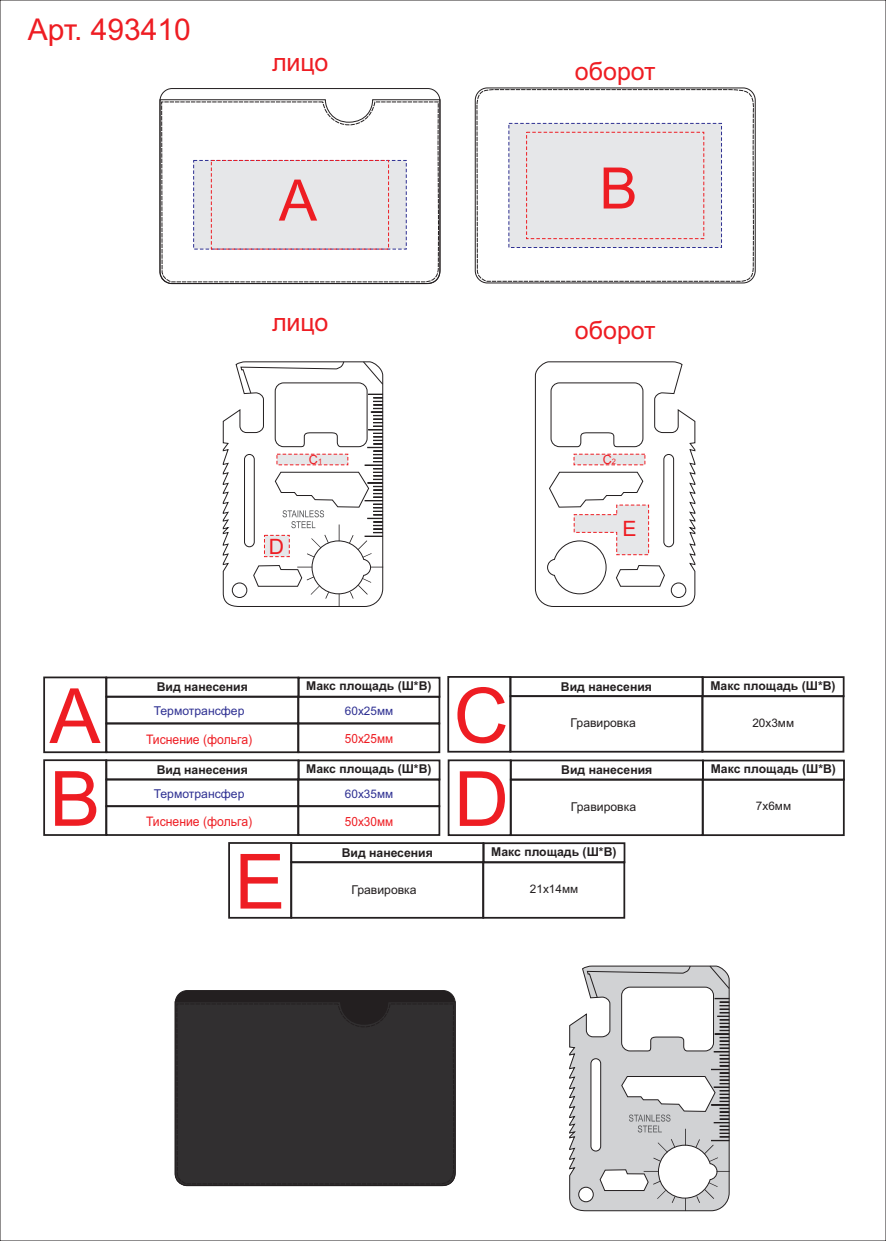
<style>
.page{position:relative;width:886px;height:1241px;background:#fff}
.page>*{position:absolute;margin:0;border:0;box-sizing:border-box;transform-origin:0 0}
.t1{font:76.25px/83.4px "Arial";color:#ee1d23}
.t2{font:57.25px "Arial";color:#ee1d23}
.t3{font:30px "Arial";color:#ee1d23}
.t4{font:25px "Arial";color:#ee1d23}
.t5{font:21.12px "Arial";color:#ee1d23}
.t6{font:13.12px "Arial";color:#ee1d23;scale:.93 1}
.t7{font:12.62px "Arial";color:#ee1d23;scale:.93 1}
.t8{font:12.62px "Arial";color:#ee1d23}
.t9{font:700 12.25px "Arial";color:#231f20}
.t10{font:12.25px "Arial";color:#231f20}
.t11{font:12.25px "Arial";color:#2e3092}
.t12{font:11.75px "Arial";color:#231f20}
.t13{font:11.75px "Arial";color:#2e3092}
.s1{font-size:7.5px}
</style>
<div class="page">
<div style="left:160px;top:88px;width:280px;height:196px;background:#fff;border:1px solid #231f20;border-radius:12px"></div>
<div style="left:175px;top:990px;width:280px;height:195px;background:#231f20;border:1px solid #231f20;border-radius:12px"></div>
<svg style="left:160px;top:99px;width:280px;height:185px"></svg>
<svg style="left:161px;top:101px;width:278px;height:182px"></svg>
<div style="left:176px;top:1002px;width:278px;height:182px;background:#312f30"></div>
<div style="left:193px;top:160px;width:214px;height:90px;background:#e6e7e9"></div>
<svg style="left:476px;top:89px;width:278px;height:193px"></svg>
<svg style="left:508px;top:123px;width:214px;height:125px;background:#e2e2e6"></svg>
<div style="left:509px;top:676px;width:194px;height:21px;border:2px solid #231f20"></div>
<div style="left:105px;top:676px;width:194px;height:21px;border:2px solid #231f20"></div>
<div style="left:105px;top:759px;width:194px;height:21px;border:2px solid #231f20"></div>
<div style="left:510px;top:759px;width:194px;height:21px;border:2px solid #231f20"></div>
<div style="left:290px;top:842px;width:194px;height:21px;border:2px solid #231f20"></div>
<div style="left:509px;top:695px;width:194px;height:57px;border:2px solid #231f20"></div>
<div style="left:105px;top:695px;width:194px;height:29px;border:2px solid #231f20"></div>
<div style="left:105px;top:778px;width:194px;height:29px;border:2px solid #231f20"></div>
<div style="left:105px;top:722px;width:194px;height:31px;border:2px solid #231f20"></div>
<div style="left:105px;top:805px;width:194px;height:30px;border:2px solid #231f20"></div>
<div style="left:510px;top:778px;width:193px;height:57px;border:2px solid #231f20"></div>
<div style="left:290px;top:861px;width:194px;height:57px;border:2px solid #231f20"></div>
<div style="left:702px;top:676px;width:142px;height:21px;border:2px solid #231f20"></div>
<div style="left:298px;top:676px;width:142px;height:21px;border:2px solid #231f20"></div>
<div style="left:298px;top:759px;width:142px;height:21px;border:2px solid #231f20"></div>
<div style="left:702px;top:759px;width:143px;height:21px;border:2px solid #231f20"></div>
<div style="left:483px;top:842px;width:142px;height:21px;border:2px solid #231f20"></div>
<div style="left:701px;top:695px;width:143px;height:57px;border:2px solid #231f20"></div>
<div style="left:297px;top:695px;width:143px;height:29px;border:2px solid #231f20"></div>
<div style="left:297px;top:778px;width:143px;height:29px;border:2px solid #231f20"></div>
<div style="left:297px;top:722px;width:143px;height:31px;border:2px solid #231f20"></div>
<div style="left:297px;top:805px;width:143px;height:30px;border:2px solid #231f20"></div>
<div style="left:702px;top:778px;width:143px;height:57px;border:2px solid #231f20"></div>
<div style="left:482px;top:861px;width:143px;height:57px;border:2px solid #231f20"></div>
<div style="left:447px;top:676px;width:64px;height:76px;border:2px solid #231f20"></div>
<div style="left:43px;top:676px;width:64px;height:77px;border:2px solid #231f20"></div>
<div style="left:43px;top:759px;width:64px;height:76px;border:2px solid #231f20"></div>
<div style="left:448px;top:759px;width:64px;height:76px;border:2px solid #231f20"></div>
<div style="left:228px;top:842px;width:64px;height:76px;border:2px solid #231f20"></div>
<div style="left:211px;top:160px;width:178px;height:89px;border:1px dashed #ee1d23"></div>
<div style="left:526px;top:132px;width:178px;height:107px;border:1px dashed #ee1d23"></div>
<svg style="left:569px;top:965px;width:161px;height:246px"></svg>
<svg style="left:223px;top:361px;width:161px;height:246px"></svg>
<svg style="left:535px;top:361px;width:160px;height:246px"></svg>
<h3 class="t3" style="left:28px;top:19px;width:165px">Арт. 493410</h3>
<h3 class="t4" style="left:272px;top:53px;width:58px">лицо</h3>
<h2 class="t2" style="left:279px;top:179px;width:40px">А</h2>
<h3 class="t4" style="left:272px;top:312px;width:58px">лицо</h3>
<h3 class="t4" style="left:575px;top:61px;width:82px">оборот</h3>
<h2 class="t2" style="left:599px;top:167px;width:40px">В</h2>
<h3 class="t4" style="left:575px;top:321px;width:82px">оборот</h3>
<h3 class="t5" style="left:269px;top:538px;width:17px">D</h3>
<p class="t8" style="left:309px;top:455px;width:15px">C<span class="s1">1</span></p>
<p class="t8" style="left:603px;top:455px;width:15px">C<span class="s1">2</span></p>
<h3 class="t5" style="left:622px;top:520px;width:16px">E</h3>
<h1 class="t1" style="left:50px;top:681px;width:52px">А</h1>
<h1 class="t1" style="left:50px;top:764px;width:52px">В</h1>
<p class="t9" style="left:306px;top:681px;width:127px">Макс площадь (Ш*В)</p>
<p class="t9" style="left:710px;top:680px;width:127px">Макс площадь (Ш*В)</p>
<p class="t9" style="left:157px;top:682px;width:93px">Вид нанесения</p>
<p class="t9" style="left:561px;top:681px;width:93px">Вид нанесения</p>
<h1 class="t1" style="left:454px;top:681px;width:57px">C<br>D</h1>
<p class="t13" style="left:345px;top:706px;width:50px">60х25мм</p>
<p class="t11" style="left:154px;top:706px;width:92px">Термотрансфер</p>
<p class="t12" style="left:752px;top:718px;width:43px">20х3мм</p>
<p class="t10" style="left:571px;top:718px;width:67px">Гравировка</p>
<p class="t7" style="left:345px;top:733px;width:53px">50х25мм</p>
<p class="t6" style="left:146px;top:734px;width:116px">Тиснение (фольга)</p>
<p class="t9" style="left:306px;top:764px;width:127px">Макс площадь (Ш*В)</p>
<p class="t9" style="left:711px;top:764px;width:127px">Макс площадь (Ш*В)</p>
<p class="t9" style="left:157px;top:764px;width:93px">Вид нанесения</p>
<p class="t9" style="left:561px;top:765px;width:93px">Вид нанесения</p>
<p class="t13" style="left:345px;top:789px;width:50px">60х35мм</p>
<p class="t11" style="left:154px;top:789px;width:92px">Термотрансфер</p>
<p class="t12" style="left:756px;top:801px;width:37px">7х6мм</p>
<p class="t10" style="left:571px;top:801px;width:67px">Гравировка</p>
<p class="t7" style="left:345px;top:816px;width:53px">50х30мм</p>
<p class="t6" style="left:146px;top:816px;width:116px">Тиснение (фольга)</p>
<h1 class="t1" style="left:234px;top:847px;width:52px">E</h1>
<p class="t9" style="left:342px;top:847px;width:93px">Вид нанесения</p>
<p class="t10" style="left:351px;top:884px;width:67px">Гравировка</p>
<p class="t9" style="left:491px;top:846px;width:127px">Макс площадь (Ш*В)</p>
<p class="t12" style="left:530px;top:884px;width:50px">21х14мм</p>
</div>
